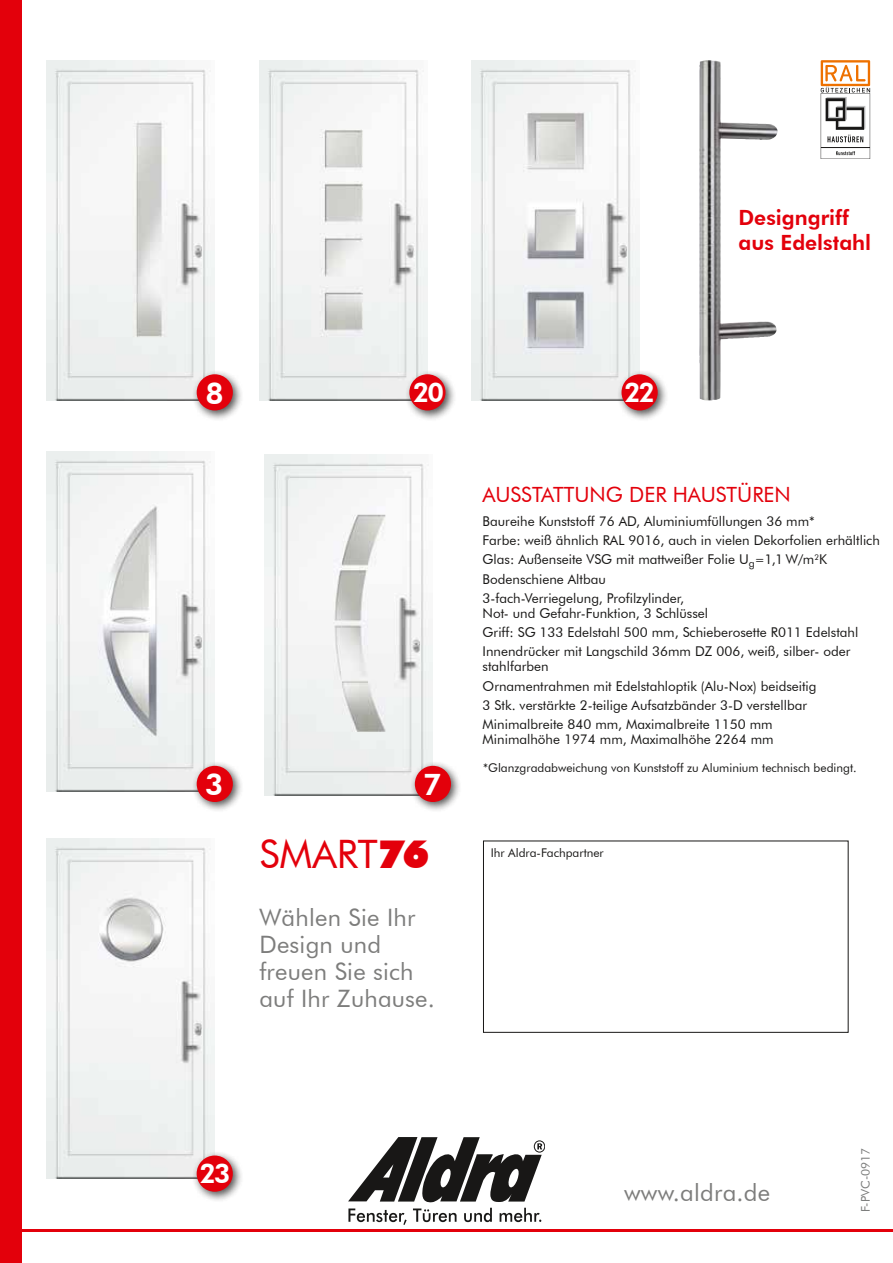
<style>
.page{position:relative;width:893px;height:1263px;background:#fff}
.page>*{position:absolute;margin:0;border:0;box-sizing:border-box;transform-origin:0 0}
.t1{font:39.15px "Futura BT";color:#e3000b}
.t2{font:800 30px "Futura BT";color:#fff}
.t3{font:800 27px "Futura BT";color:#fff}
.t4{font:24px/27px "Futura BT";letter-spacing:.01em;color:#7d7d7c}
.t5{font:800 21px/25.2px "Futura BT";color:#e3000b}
.t6{font:21px "Futura BT";color:#e3000b}
.t7{font:13.5px/19.2px "Futura BT";color:#181716}
.t8{font:12px "Futura BT";color:#181716}
.t9{font:12px "Futura BT";color:#7a7b7a}
.s1{font-weight:900;font-size:39px}
.s2{font-size:12px}
</style>
<div class="page">
<hr style="left:0;top:1229px;width:893px;height:3px;background:#e3000b">
<svg style="left:348px;top:1137px;width:197px;height:88px"></svg>
<img style="left:472px;top:60px;width:168px;height:340px">
<img style="left:699px;top:60px;width:79px;height:340px">
<img style="left:265px;top:455px;width:168px;height:340px">
<div style="left:410px;top:761px;width:52px;height:52px;background:#181716;opacity:.75"></div>
<div style="left:415px;top:766px;width:36px;height:36px;background:#e3000b;border-radius:50%"></div>
<img style="left:259px;top:60px;width:168px;height:340px">
<div style="left:405px;top:370px;width:51px;height:51px;background:#181716;opacity:.75"></div>
<div style="left:409px;top:374px;width:36px;height:36px;background:#e3000b;border-radius:50%"></div>
<div style="left:617px;top:370px;width:52px;height:51px;background:#181716;opacity:.75"></div>
<div style="left:621px;top:374px;width:37px;height:36px;background:#e3000b;border-radius:50%"></div>
<svg style="left:821px;top:60px;width:49px;height:98px"></svg>
<hr style="left:821px;top:147px;width:49px;height:1px;background:#181716">
<div style="left:0;top:0;width:21px;height:1263px;background:#e3000b"></div>
<img style="left:47px;top:452px;width:168px;height:340px">
<img style="left:47px;top:60px;width:168px;height:340px">
<div style="left:192px;top:370px;width:52px;height:51px;background:#181716;opacity:.75"></div>
<div style="left:197px;top:374px;width:36px;height:36px;background:#e3000b;border-radius:50%"></div>
<div style="left:192px;top:761px;width:52px;height:52px;background:#181716;opacity:.75"></div>
<div style="left:197px;top:766px;width:36px;height:36px;background:#e3000b;border-radius:50%"></div>
<img style="left:47px;top:838px;width:168px;height:340px">
<div style="left:192px;top:1151px;width:52px;height:52px;background:#181716;opacity:.75"></div>
<div style="left:197px;top:1155px;width:36px;height:37px;background:#e3000b;border-radius:50%"></div>
<h3 class="t5" style="left:738px;top:205px;width:134px">Designgriff aus Edelstahl</h3>
<h2 class="t2" style="left:206px;top:375px;width:20px">8</h2>
<h2 class="t2" style="left:205px;top:766px;width:20px">3</h2>
<h3 class="t3" style="left:413px;top:375px;width:33px">20</h3>
<h3 class="t3" style="left:624px;top:375px;width:33px">22</h3>
<h2 class="t2" style="left:423px;top:766px;width:20px">7</h2>
<h1 class="t1" style="left:259px;top:830px;width:171px">SMART<span class="s1">76</span></h1>
<h3 class="t4" style="left:259px;top:904px;width:177px">Wählen Sie Ihr<br>Design und freuen Sie sich auf Ihr Zuhause.</h3>
<h3 class="t6" style="left:483px;top:482px;width:310px">AUSSTATTUNG DER HAUSTÜREN</h3>
<p class="t7" style="left:483px;top:511px;width:399px">Baureihe Kunststoff 76 AD, Aluminiumfüllungen 36 mm*<br>Farbe: weiß ähnlich RAL 9016, auch in vielen Dekorfolien erhältlich Glas: Außenseite VSG mit mattweißer Folie U<sub>g</sub><span class="s2">=</span>1,1 W/m<sup>2</sup>K Bodenschiene Altbau<br>3-fach-Verriegelung, Profilzylinder,</p>
<p class="t7" style="left:483px;top:603px;width:377px">Not- und Gefahr-Funktion, 3 Schlüssel<br>Griff: SG 133 Edelstahl 500 mm, Schieberosette R011 Edelstahl<br>Innendrücker mit Langschild 36mm DZ 006, weiß, silber- oder</p>
<p class="t7" style="left:483px;top:657px;width:335px">stahlfarben<br>Ornamentrahmen mit Edelstahloptik (Alu-Nox) beidseitig 3 Stk. verstärkte 2-teilige Aufsatzbänder 3-D verstellbar Minimalbreite 840 mm, Maximalbreite 1150 mm</p>
<p class="t7" style="left:483px;top:730px;width:292px">Minimalhöhe 1974 mm, Maximalhöhe 2264 mm</p>
<p class="t8" style="left:483px;top:760px;width:375px">*Glanzgradabweichung von Kunststoff zu Aluminium technisch bedingt.</p>
<p class="t8" style="left:491px;top:845px;width:115px">Ihr Aldra-Fachpartner</p>
<h3 class="t3" style="left:200px;top:1157px;width:32px">23</h3>
<h3 class="t4" style="left:624px;top:1179px;width:148px">www.aldra.de</h3>
<p class="t9" style="left:858px;top:1212px;width:66px;rotate:-90deg">F-PVC-0917</p>
</div>
